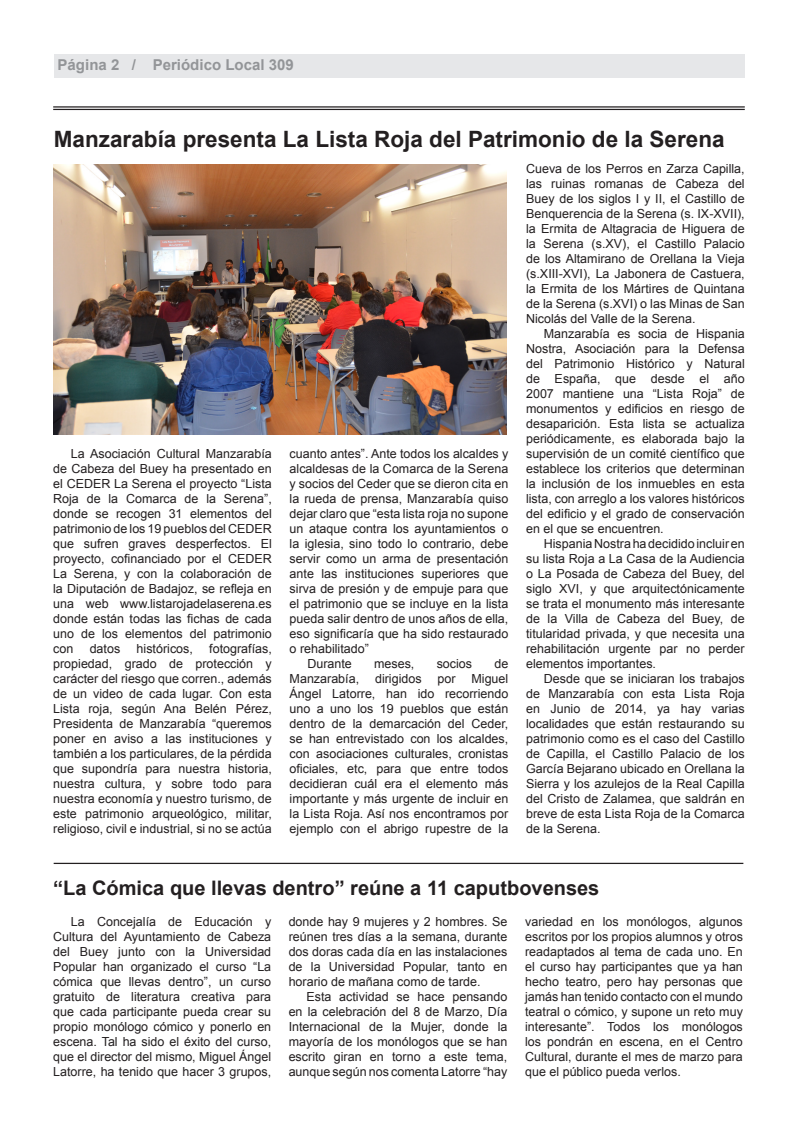
<style>
.page{position:relative;width:798px;height:1134px;background:#fff}
.page>*{position:absolute;margin:0;border:0;box-sizing:border-box;transform-origin:0 0}
.t1{font:700 22.5px "Arial";color:#231f20}
.t2{font:700 20px "Arial";color:#231f20}
.t3{font:700 15px "Arial";color:#939598}
.t4{font:12.5px/15px "Arial";color:#231f20;text-align:justify}
</style>
<div class="page">
<div style="left:54px;top:54px;width:689px;height:23px;background:#e6e7e9"></div>
<hr style="left:53px;top:106px;width:691px;height:2px;background:#231f20">
<hr style="left:53px;top:109px;width:691px;height:1px;background:#231f20">
<hr style="left:54px;top:863px;width:689px;height:1px;background:#231f20">
<img style="left:53px;top:164px;width:453px;height:271px">
<p class="t3" style="left:58px;top:55px;width:237px">Página 2 / Periódico Local 309</p>
<p class="t1" style="left:54px;top:124px;width:672px">Manzarabía presenta La Lista Roja del Patrimonio de la Serena</p>
<p class="t4" style="left:53px;top:446px;width:220px;text-indent:18px">La Asociación Cultural Manzarabía de Cabeza del Buey ha presentado en el CEDER La Serena el proyecto “Lista Roja de la Comarca de la Serena”, donde se recogen 31 elementos del patrimonio de los 19 pueblos del CEDER que sufren graves desperfectos. El proyecto, cofinanciado por el CEDER La Serena, y con la colaboración de la Diputación de Badajoz, se refleja en una web www.listarojadelaserena.es donde están todas las fichas de cada uno de los elementos del patrimonio con</p>
<p class="t4" style="left:53px;top:641px;width:220px;text-indent:156px">fotografías, propiedad, grado de protección y carácter del riesgo que corren., además de un video de cada lugar. Con esta Lista roja, según Ana Belén Pérez, Presidenta de Manzarabía “queremos poner en aviso a las instituciones y también a los particulares, de la pérdida que supondría para nuestra historia, nuestra cultura, y sobre todo para nuestra economía y nuestro turismo, de este patrimonio arqueológico, militar, religioso, civil e industrial, si no se actúa</p>
<p class="t4" style="left:90px;top:641px;width:32px">datos</p>
<p class="t4" style="left:137px;top:641px;width:58px">históricos,</p>
<p class="t4" style="left:289px;top:446px;width:220px">cuanto antes”. Ante todos los alcaldes y alcaldesas de la Comarca de la Serena y socios del Ceder que se dieron cita en la rueda de prensa, Manzarabía quiso dejar claro que “esta lista roja no supone un ataque contra los ayuntamientos o la iglesia, sino todo lo contrario, debe servir como un arma de presentación ante las instituciones superiores que sirva de presión y de empuje para que el patrimonio que se incluye en la lista pueda salir dentro de unos años de ella, eso significaría que ha sido restaurado o rehabilitado”</p>
<p class="t4" style="left:307px;top:656px;width:46px">Durante</p>
<p class="t4" style="left:374px;top:656px;width:42px">meses,</p>
<p class="t4" style="left:436px;top:656px;width:37px">socios</p>
<p class="t4" style="left:494px;top:656px;width:15px">de</p>
<p class="t4" style="left:289px;top:671px;width:71px">Manzarabía,</p>
<p class="t4" style="left:375px;top:671px;width:48px">dirigidos</p>
<p class="t4" style="left:437px;top:671px;width:20px">por</p>
<p class="t4" style="left:289px;top:671px;width:220px;text-indent:182px">Miguel Ángel Latorre, han ido recorriendo uno a uno los 19 pueblos que están dentro de la demarcación del Ceder, se han entrevistado con los alcaldes, con asociaciones culturales, cronistas oficiales, etc, para que entre todos decidieran cuál era el elemento más importante y más urgente de incluir en la Lista Roja. Así nos encontramos por ejemplo con el abrigo rupestre de la</p>
<p class="t4" style="left:526px;top:161px;width:220px">Cueva de los Perros en Zarza Capilla, las ruinas romanas de Cabeza del Buey de los siglos I y II, el Castillo de Benquerencia de la Serena (s. IX-XVII), la Ermita de Altagracia de Higuera de la Serena (s.XV), el Castillo Palacio de los Altamirano de Orellana la Vieja (s.XIII-XVI), La Jabonera de Castuera, la Ermita de los Mártires de Quintana de la Serena (s.XVI) o las Minas de San Nicolás del Valle de la Serena.</p>
<p class="t4" style="left:526px;top:326px;width:220px;text-indent:18px">Manzarabía es socia de Hispania Nostra, Asociación para la Defensa del Patrimonio Histórico y Natural de España, que desde el año 2007 mantiene una “Lista Roja” de monumentos y edificios en riesgo de desaparición. Esta lista se actualiza periódicamente, es elaborada bajo la supervisión de un comité científico que establece los criterios que determinan la inclusión de los inmuebles en esta lista, con arreglo a los valores históricos del edificio y el grado de conservación en el que se encuentren.</p>
<p class="t4" style="left:526px;top:536px;width:220px;text-indent:18px">Hispania Nostra ha decidido incluir en su lista Roja a La Casa de la Audiencia o La Posada de Cabeza del Buey, del siglo XVI, y que arquitectónicamente se trata el monumento más interesante de la Villa de Cabeza del Buey, de titularidad privada, y que necesita una rehabilitación urgente par no perder elementos importantes.</p>
<p class="t4" style="left:526px;top:671px;width:220px;text-indent:18px">Desde que se iniciaran los trabajos de Manzarabía con esta Lista Roja en Junio de 2014, ya hay varias localidades que están restaurando su patrimonio como es el caso del Castillo de Capilla, el Castillo Palacio de los García Bejarano ubicado en Orellana la Sierra y los azulejos de la Real Capilla del Cristo de Zalamea, que saldrán en breve de esta Lista Roja de la Comarca de la Serena.</p>
<p class="t2" style="left:53px;top:875px;width:547px">“La Cómica que llevas dentro” reúne a 11 caputbovenses</p>
<p class="t4" style="left:53px;top:914px;width:219px;text-indent:18px">La Concejalía de Educación y Cultura del Ayuntamiento de Cabeza del Buey junto con la Universidad Popular han organizado el curso “La cómica que llevas dentro”, un curso gratuito de literatura creativa para que cada participante pueda crear su propio monólogo cómico y ponerlo en escena. Tal ha sido el éxito del curso, que el director del mismo, Miguel Ángel Latorre, ha tenido que hacer 3 grupos,</p>
<p class="t4" style="left:288px;top:914px;width:220px">donde hay 9 mujeres y 2 hombres. Se reúnen tres días a la semana, durante dos doras cada día en las instalaciones de la Universidad Popular, tanto en horario de mañana como de tarde.</p>
<p class="t4" style="left:288px;top:989px;width:220px;text-indent:18px">Esta actividad se hace pensando en la celebración del 8 de Marzo, Día Internacional de la Mujer, donde la mayoría de los monólogos que se han escrito giran en torno a este tema, aunque según nos comenta Latorre “hay</p>
<p class="t4" style="left:525px;top:914px;width:219px">variedad en los monólogos, algunos escritos por los propios alumnos y otros readaptados al tema de cada uno. En el curso hay participantes que ya han hecho teatro, pero hay personas que jamás han tenido contacto con el mundo teatral o cómico, y supone un reto muy interesante”. Todos los monólogos los pondrán en escena, en el Centro Cultural, durante el mes de marzo para que el público pueda verlos.</p>
</div>
